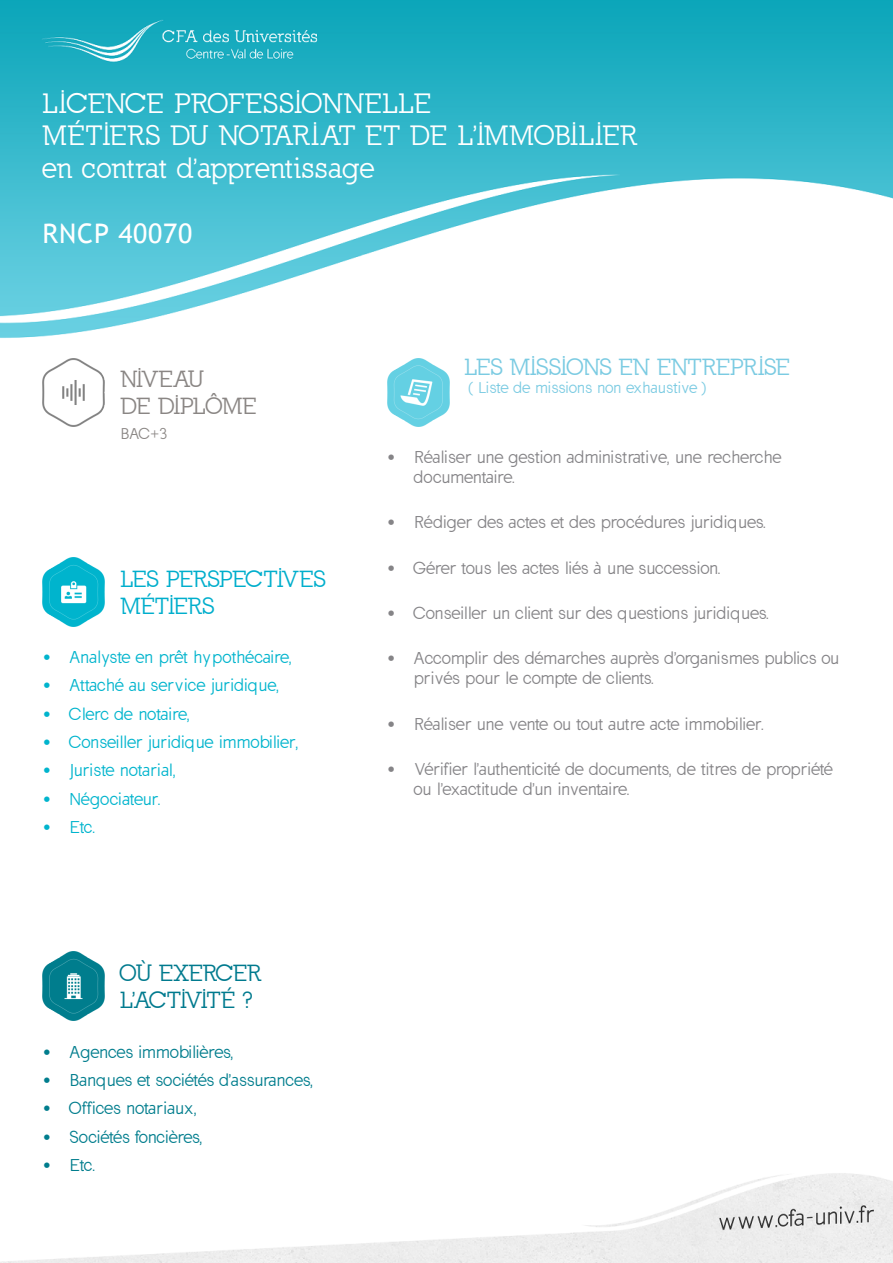
<style>
.page{position:relative;width:893px;height:1263px;background:#fff}
.page>*{position:absolute;margin:0;border:0;box-sizing:border-box;transform-origin:0 0}
.t1{font:27px/32.4px "California";letter-spacing:.03em;color:#fff}
.t2{font:27px "Trebuchet MS";letter-spacing:.03em;color:#fff}
.t3{font:22.5px "California";color:#7bcbe2}
.t4{font:22.5px/27px "California";color:#00aecc}
.t5{font:22.5px/27px "California";color:#007a8e}
.t6{font:22.5px/27px "California";color:#8a8684}
.t7{font:16.5px/19.8px "California Sans";color:#858487}
.t8{font:16.5px "California Sans";letter-spacing:.025em;color:#858487}
.t9{font:16.5px "California Sans";color:#00b4cd}
.t10{font:16.5px "California Sans";letter-spacing:.025em;color:#007d8d}
.t11{font:16.5px "California Sans";color:#007d8d}
.t12{font:16.5px "California Sans";letter-spacing:.025em;color:#00b4cd}
.t13{font:16.5px "California Sans";letter-spacing:.02em;color:#00b4cd}
.t14{font:15px "California Sans";letter-spacing:.025em;color:#7bcbe2}
.t15{font:15px "California Sans";color:#8a8684}
</style>
<div class="page">
<img style="left:0;top:0;width:893px;height:1263px">
<img style="left:43px;top:358px;width:62px;height:69px">
<img style="left:43px;top:557px;width:62px;height:69px">
<img style="left:43px;top:952px;width:62px;height:69px">
<img style="left:387px;top:358px;width:62px;height:69px">
<h1 class="t1" style="left:43px;top:88px;width:596px">LICENCE PROFESSIONNELLE<br>MÉTIERS DU NOTARI AT ET DE L'IMMOBILIER en contrat d'apprentissage</h1>
<h1 class="t2" style="left:43px;top:217px;width:151px">RNCP 40070</h1>
<h2 class="t6" style="left:120px;top:366px;width:138px">NIVEAU<br>DE DIPLÔME</h2>
<p class="t15" style="left:120px;top:425px;width:48px">BAC+3</p>
<h2 class="t4" style="left:120px;top:566px;width:206px">LES PERSPECTIVES<br>MÉTIERS</h2>
<p class="t9" style="left:43px;top:648px;width:251px">• Analyste en prêt hypothécaire,</p>
<p class="t12" style="left:43px;top:676px;width:238px">• Attaché au service juridique,</p>
<p class="t9" style="left:43px;top:704px;width:149px">• Clerc de notaire,</p>
<p class="t9" style="left:43px;top:732px;width:257px">• Conseiller juridique immobilier,</p>
<p class="t13" style="left:43px;top:761px;width:134px">• Juriste notarial,</p>
<p class="t9" style="left:43px;top:789px;width:119px">• Négociateur.</p>
<p class="t9" style="left:43px;top:817px;width:54px">• Etc.</p>
<h2 class="t5" style="left:120px;top:960px;width:142px">OÙ EXERCER<br>L'ACTIVITÉ ?</h2>
<p class="t11" style="left:43px;top:1042px;width:192px">• Agences immobilières,</p>
<p class="t10" style="left:43px;top:1071px;width:272px">• Banques et sociétés d'assurances,</p>
<p class="t10" style="left:43px;top:1099px;width:155px">• Offices notariaux,</p>
<p class="t11" style="left:43px;top:1127px;width:161px">• Sociétés foncières,</p>
<p class="t10" style="left:43px;top:1155px;width:54px">• Etc.</p>
<h2 class="t3" style="left:464px;top:354px;width:327px">LES MISSIONS EN ENTREPRISE</h2>
<p class="t14" style="left:469px;top:379px;width:239px">( Liste de missions non exhaustive )</p>
<p class="t7" style="left:414px;top:448px;width:369px;text-indent:-27px">• Réaliser une gestion administrative, une recherche documentaire.</p>
<p class="t8" style="left:387px;top:513px;width:380px">• Rédiger des actes et des procédures juridiques.</p>
<p class="t8" style="left:387px;top:558px;width:335px">• Gérer tous les actes liés à une succession.</p>
<p class="t8" style="left:387px;top:604px;width:383px">• Conseiller un client sur des questions juridiques.</p>
<p class="t7" style="left:414px;top:649px;width:427px;text-indent:-27px">• Accomplir des démarches auprès d'organismes publics ou privés pour le compte de clients.</p>
<p class="t7" style="left:387px;top:714px;width:378px">• Réaliser une vente ou tout autre acte immobilier.</p>
<p class="t7" style="left:414px;top:759px;width:420px;text-indent:-27px">• Vérifier l'authenticité de documents, de titres de propriété ou l'exactitude d'un inventaire.</p>
</div>
